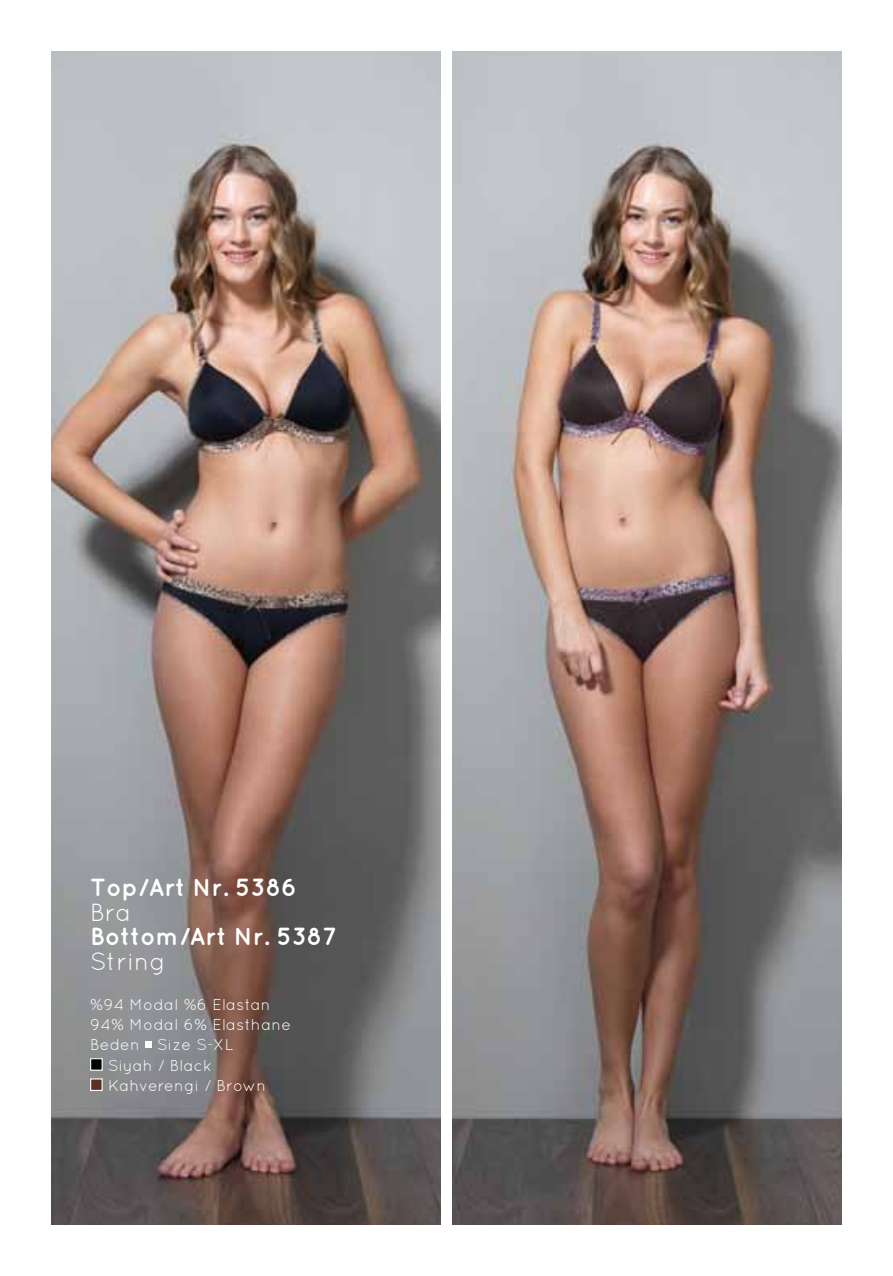
<style>
.page{position:relative;width:893px;height:1276px;background:#fff}
.page>*{position:absolute;margin:0;border:0;box-sizing:border-box;transform-origin:0 0}
.t1{font:700 24.75px "Quicksand";color:#fff}
.t2{font:24.75px "Quicksand";color:#fff}
.t3{font:15.75px "Quicksand";letter-spacing:.02em;color:#fff}
</style>
<div class="page">
<img style="left:51px;top:51px;width:389px;height:1174px">
<img style="left:453px;top:51px;width:389px;height:1174px">
<div style="left:145px;top:1041px;width:7px;height:7px;background:#fff"></div>
<div style="left:91px;top:1058px;width:11px;height:12px;background:#000"></div>
<div style="left:90px;top:1058px;width:13px;height:12px;border:1px solid #fff"></div>
<div style="left:90px;top:1078px;width:13px;height:13px;background:#5c3022;border:1px solid #fff"></div>
<h1 class="t1" style="left:90px;top:872px;width:209px">Top/Art Nr. 5386</h1>
<h1 class="t2" style="left:90px;top:897px;width:42px">Bra</h1>
<h1 class="t1" style="left:90px;top:922px;width:248px">Bottom/Art Nr. 5387</h1>
<h1 class="t2" style="left:90px;top:947px;width:77px">String</h1>
<p class="t3" style="left:90px;top:995px;width:182px">%94 Modal %6 Elastan</p>
<p class="t3" style="left:90px;top:1015px;width:202px">94% Modal 6% Elasthane</p>
<p class="t3" style="left:90px;top:1036px;width:145px">Beden Size S-XL</p>
<p class="t3" style="left:108px;top:1056px;width:105px">Siyah / Black</p>
<p class="t3" style="left:108px;top:1076px;width:160px">Kahverengi / Brown</p>
</div>
